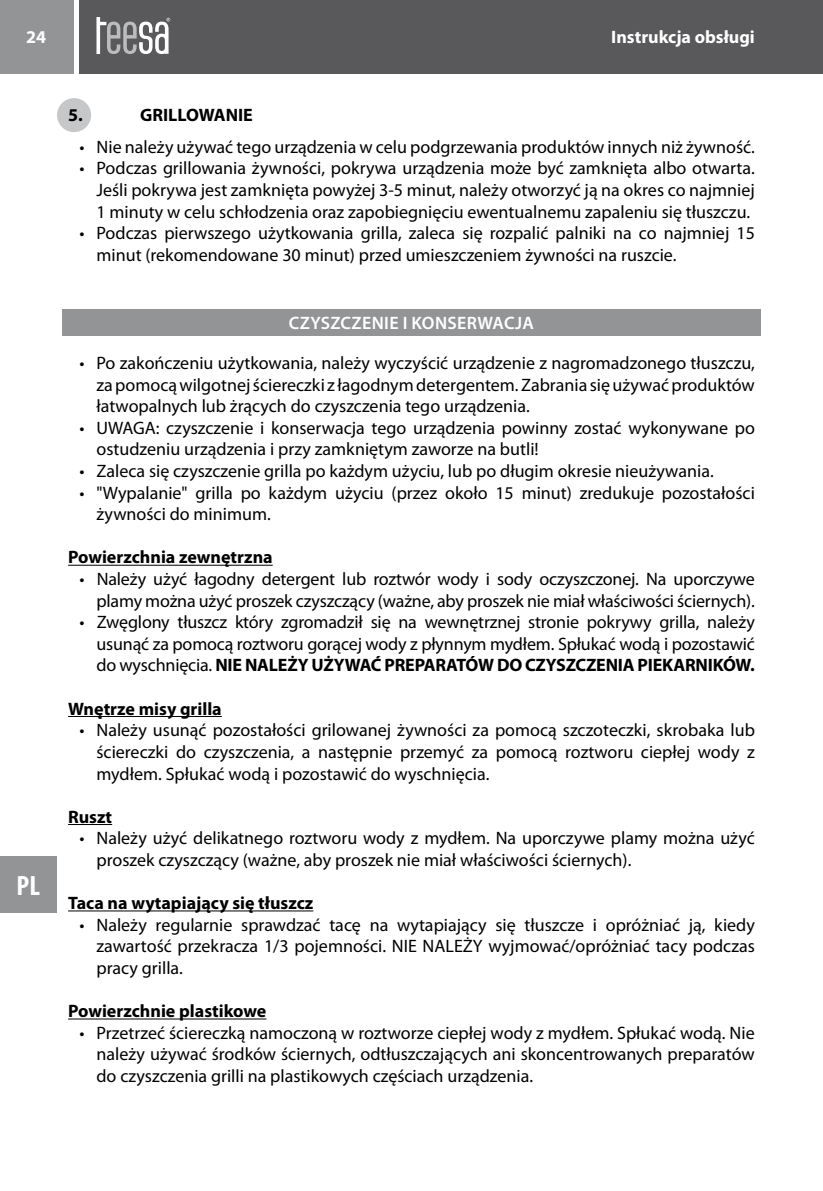
<style>
.page{position:relative;width:823px;height:1191px;background:#fff}
.page>*{position:absolute;margin:0;border:0;box-sizing:border-box;transform-origin:0 0}
.t1{font:700 condensed 28px "Myriad Pro";color:#fff}
.t2{font:18px/21.6px "Myriad Pro";color:#000;text-align:justify}
.t3{font:700 18px "Myriad Pro";color:#000}
.t4{font:600 18px "Myriad Pro";letter-spacing:.02em;color:#fff}
.t5{font:700 18px "Myriad Pro";color:#fff}
.s1{font-weight:700}
</style>
<div class="page">
<div style="left:0;top:856px;width:57px;height:57px;background:#929496"></div>
<div style="left:0;top:0;width:74px;height:74px;background:#929496"></div>
<div style="left:79px;top:0;width:743px;height:74px;background:#59595b"></div>
<svg style="left:96px;top:17px;width:74px;height:37px"></svg>
<div style="left:57px;top:98px;width:34px;height:34px;background:#c6c7c9;border-radius:50%"></div>
<hr style="left:68px;top:565px;width:204px;height:1px;background:#000">
<hr style="left:68px;top:716px;width:154px;height:1px;background:#000">
<hr style="left:68px;top:824px;width:44px;height:1px;background:#000">
<hr style="left:68px;top:910px;width:245px;height:1px;background:#000">
<hr style="left:68px;top:1018px;width:198px;height:1px;background:#000">
<div style="left:62px;top:309px;width:698px;height:26px;background:#929496"></div>
<p class="t5" style="left:26px;top:25px;width:21px">24</p>
<p class="t5" style="left:611px;top:25px;width:145px">Instrukcja obsługi</p>
<p class="t3" style="left:68px;top:103px;width:16px">5.</p>
<p class="t3" style="left:140px;top:103px;width:114px">GRILLOWANIE</p>
<p class="t2" style="left:79px;top:136px;width:676px">• Nie należy używać tego urządzenia w celu podgrzewania produktów innych niż żywność.</p>
<p class="t2" style="left:96px;top:157px;width:659px;text-indent:-17px">• Podczas grillowania żywności, pokrywa urządzenia może być zamknięta albo otwarta.<br>Jeśli pokrywa jest zamknięta powyżej 3-5 minut, należy otworzyć ją na okres co najmniej 1 minuty w celu schłodzenia oraz zapobiegnięciu ewentualnemu zapaleniu się tłuszczu.</p>
<p class="t2" style="left:96px;top:222px;width:659px;text-indent:-17px">• Podczas pierwszego użytkowania grilla, zaleca się rozpalić palniki na co najmniej 15 minut (rekomendowane 30 minut) przed umieszczeniem żywności na ruszcie.</p>
<h1 class="t1" style="left:17px;top:868px;width:25px">PL</h1>
<p class="t4" style="left:288px;top:311px;width:246px">CZYSZCZENIE I KONSERWACJA</p>
<p class="t2" style="left:96px;top:352px;width:659px;text-indent:-17px">• Po zakończeniu użytkowania, należy wyczyścić urządzenie z nagromadzonego tłuszczu, za pomocą wilgotnej ściereczki z łagodnym detergentem. Zabrania się używać produktów łatwopalnych lub żrących do czyszczenia tego urządzenia.</p>
<p class="t2" style="left:96px;top:417px;width:659px;text-indent:-17px">• UWAGA: czyszczenie i konserwacja tego urządzenia powinny zostać wykonywane po ostudzeniu urządzenia i przy zamkniętym zaworze na butli!</p>
<p class="t2" style="left:79px;top:460px;width:635px">• Zaleca się czyszczenie grilla po każdym użyciu, lub po długim okresie nieużywania.</p>
<p class="t2" style="left:96px;top:481px;width:659px;text-indent:-17px">• "Wypalanie" grilla po każdym użyciu (przez około 15 minut) zredukuje pozostałości żywności do minimum.</p>
<p class="t3" style="left:68px;top:545px;width:206px">Powierzchnia zewnętrzna</p>
<p class="t2" style="left:79px;top:568px;width:676px;text-align:right">• Należy użyć łagodny detergent lub roztwór wody i sody oczyszczonej. Na uporczywe plamy można użyć proszek czyszczący (ważne, aby proszek nie miał właściwości ściernych).</p>
<p class="t2" style="left:96px;top:611px;width:659px;text-indent:-17px">• Zwęglony tłuszcz który zgromadził się na wewnętrznej stronie pokrywy grilla, należy usunąć za pomocą roztworu gorącej wody z płynnym mydłem. Spłukać wodą i pozostawić do wyschnięcia. <span class="s1">NIE NALEŻY UŻYWAĆ PREPARATÓW DO CZYSZCZENIA PIEKARNIKÓW.</span></p>
<p class="t3" style="left:68px;top:697px;width:155px">Wnętrze misy grilla</p>
<p class="t2" style="left:96px;top:719px;width:659px;text-indent:-17px">• Należy usunąć pozostałości grilowanej żywności za pomocą szczoteczki, skrobaka lub ściereczki do czyszczenia, a następnie przemyć za pomocą roztworu ciepłej wody z mydłem. Spłukać wodą i pozostawić do wyschnięcia.</p>
<p class="t3" style="left:68px;top:805px;width:46px">Ruszt</p>
<p class="t2" style="left:96px;top:827px;width:659px;text-indent:-17px">• Należy użyć delikatnego roztworu wody z mydłem. Na uporczywe plamy można użyć proszek czyszczący (ważne, aby proszek nie miał właściwości ściernych).</p>
<p class="t3" style="left:68px;top:891px;width:246px">Taca na wytapiający się tłuszcz</p>
<p class="t2" style="left:96px;top:913px;width:659px;text-indent:-17px">• Należy regularnie sprawdzać tacę na wytapiający się tłuszcze i opróżniać ją, kiedy zawartość przekracza 1/3 pojemności. NIE NALEŻY wyjmować/opróżniać tacy podczas pracy grilla.</p>
<p class="t3" style="left:68px;top:999px;width:200px">Powierzchnie plastikowe</p>
<p class="t2" style="left:96px;top:1021px;width:659px;text-indent:-17px">• Przetrzeć ściereczką namoczoną w roztworze ciepłej wody z mydłem. Spłukać wodą. Nie należy używać środków ściernych, odtłuszczających ani skoncentrowanych preparatów do czyszczenia grilli na plastikowych częściach urządzenia.</p>
</div>
